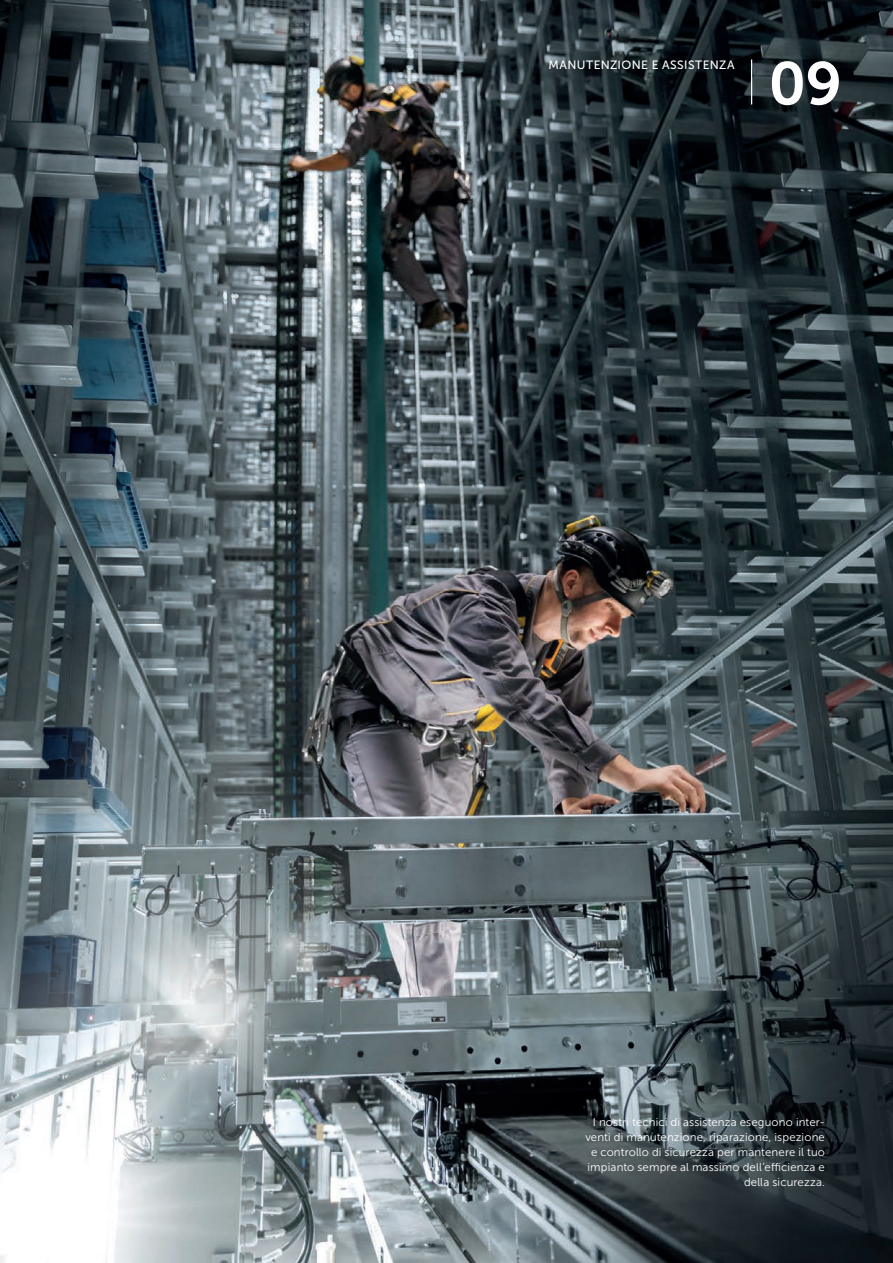
<style>
.page{position:relative;width:893px;height:1263px;background:#fff}
.page>*{position:absolute;margin:0;border:0;box-sizing:border-box;transform-origin:0 0}
.t1{font:60px "Museo JH Slab 700";color:#fff}
.t2{font:12px "Museo JH Sans 500";letter-spacing:.035em;color:#fff}
.t3{font:11.4px/15px "Museo JH Sans 300";letter-spacing:.015em;color:#fff;text-align:right}
</style>
<div class="page">
<img style="left:0;top:0;width:893px;height:1263px">
<hr style="left:751px;top:59px;width:1px;height:45px;background:#fff">
<p class="t2" style="left:549px;top:57px;width:187px">MANUTENZIONE E ASSISTENZA</p>
<h1 class="t1" style="left:769px;top:49px;width:75px">09</h1>
<p class="t3" style="left:585px;top:1116px;width:241px">I nostri tecnici di assistenza eseguono inter&shy;venti di manutenzione, riparazione, ispezione e controllo di sicurezza per mantenere il tuo impianto sempre al massimo dell’efficienza e della sicurezza.</p>
</div>
